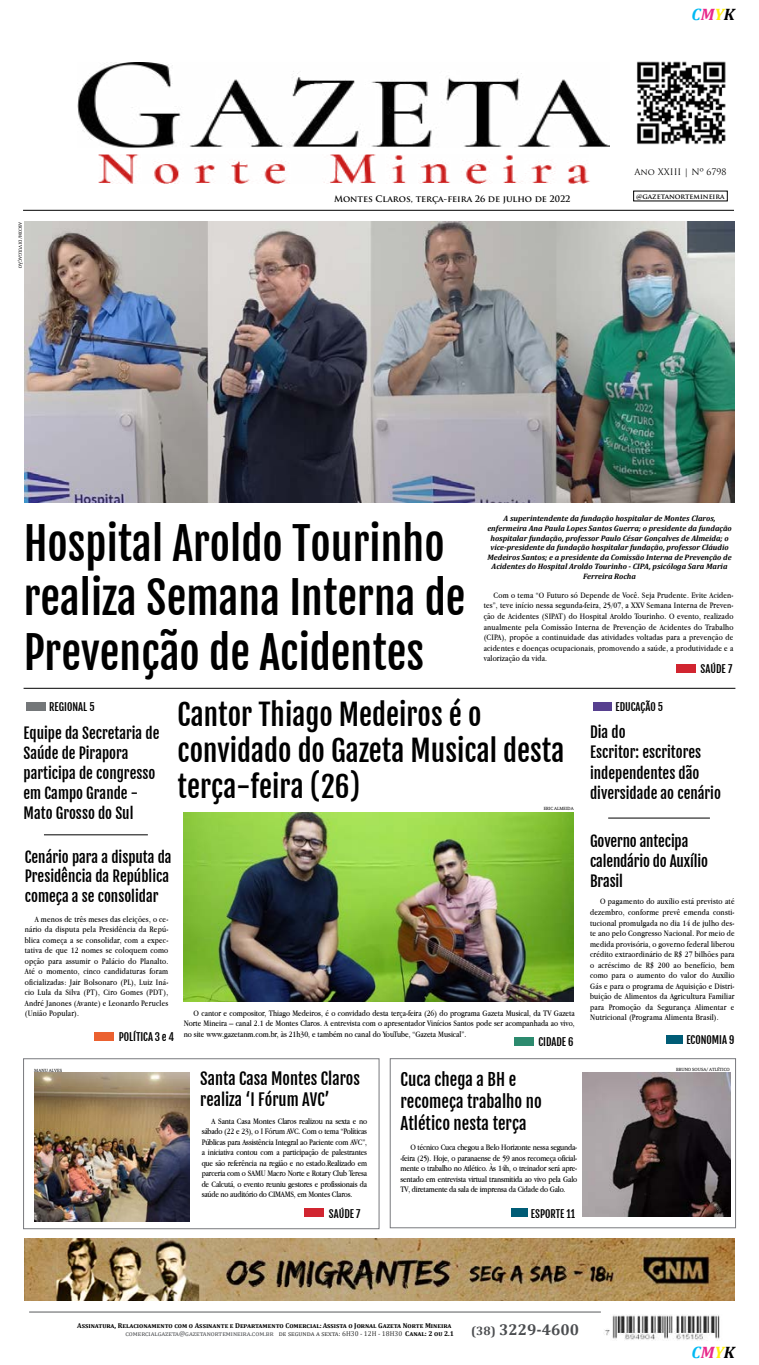
<style>
.page{position:relative;width:759px;height:1365px;background:#fff}
.page>*{position:absolute;margin:0;border:0;box-sizing:border-box;transform-origin:0 0}
.t1{font:43.75px/54.2px "Fjalla One";color:#000}
.t2{font:28.88px/35.9px "Fjalla One";color:#000}
.t3{font:16.62px/21.9px "Fjalla One";color:#000}
.t4{font:italic 700 16.62px "Cambria";color:#00b9f3}
.t5{font:16.19px/21.2px "Fjalla One";color:#000}
.t6{font:700 15.75px "Cambria";color:#4b4d50}
.t7{font:14.88px/20.1px "Fjalla One";color:#000}
.t8{font:700 12.25px "Cambria";color:#4b4d50}
.t9{font:10.5px "Fjalla One";color:#000}
.t10{font:8.75px/10.5px "Apple Garamond";letter-spacing:.02em;color:#000;text-align:justify}
.t11{font:8.75px/10.5px "Apple Garamond";color:#000}
.t12{font:8.75px "Apple Garamond";letter-spacing:-.02em;color:#000}
.t13{font:700 8.75px "Trajan Pro";color:#000}
.t14{font:8.75px "Trajan Pro";color:#000}
.t15{font:italic 700 7.88px/9.6px "Cambria";color:#000;text-align:center}
.t16{font:700 7px "Cambria";color:#000}
.t17{font:7px "Cambria";color:#333}
.t18{font:7px "Cambria";letter-spacing:.055em;color:#4b4d50}
.t19{font:700 7px "Trajan Pro";color:#000}
.t20{font:4.38px "Andada";color:#000}
.s1{color:#e82a8c}
.s2{color:#fff00c}
.s3{color:#000}
.s4{font-weight:700;color:#000}
</style>
<div class="page">
<hr style="left:29px;top:1311px;width:572px;height:1px;background:#58595b">
<img style="left:78px;top:63px;width:532px;height:121px">
<img style="left:637px;top:61px;width:89px;height:84px">
<div style="left:593px;top:702px;width:18px;height:8px;background:#57408f"></div>
<div style="left:666px;top:1034px;width:17px;height:9px;background:#005c76"></div>
<div style="left:511px;top:1208px;width:16px;height:8px;background:#005c76"></div>
<hr style="left:23px;top:210px;width:711px;height:1px;background:#000">
<img style="left:605px;top:1315px;width:115px;height:25px">
<div style="left:23px;top:1058px;width:356px;height:170px;border:1px solid #78797d"></div>
<hr style="left:24px;top:688px;width:711px;height:1px;background:#000">
<hr style="left:44px;top:834px;width:104px;height:1px;background:#000">
<hr style="left:608px;top:817px;width:102px;height:1px;background:#000">
<img style="left:24px;top:1238px;width:711px;height:62px">
<img style="left:184px;top:812px;width:390px;height:189px">
<img style="left:24px;top:222px;width:711px;height:281px">
<div style="left:26px;top:702px;width:20px;height:9px;background:#747779"></div>
<div style="left:676px;top:664px;width:19px;height:8px;background:#d12530"></div>
<div style="left:94px;top:1031px;width:20px;height:9px;background:#eb6130"></div>
<div style="left:390px;top:1058px;width:346px;height:169px;border:1px solid #78797d"></div>
<img style="left:583px;top:1072px;width:148px;height:143px">
<div style="left:304px;top:1208px;width:20px;height:8px;background:#d12530"></div>
<img style="left:34px;top:1072px;width:155px;height:149px">
<div style="left:514px;top:1036px;width:19px;height:9px;background:#2c8a6e"></div>
<p class="t20" style="left:23px;top:222px;width:48px;rotate:90deg">ASCOM/ DIVULGAÇÃO</p>
<p class="t13" style="left:334px;top:193px;width:238px">Montes Claros, terça-feira 26 de julho de 2022</p>
<h3 class="t4" style="left:692px;top:2px;width:45px">C<span class="s1">M</span><span class="s2">Y</span><span class="s3">K</span></h3>
<p class="t14" style="left:634px;top:166px;width:94px">Ano XXIII | Nº 6798</p>
<p class="t19" style="left:636px;top:192px;width:90px">@gazetanortemineira</p>
<h1 class="t1" style="left:24px;top:516px;width:443px">Hospital Aroldo Tourinho realiza Semana Interna de<br>Prevenção de Acidentes</h1>
<p class="t15" style="left:487px;top:513px;width:246px">A superintendente da fundação hospitalar de Montes Claros, enfermeira Ana Paula Lopes Santos Guerra o; presidente da fundação hospitalar fundação, professor Paulo César Gonçalves de Almeida o; vice-presidente da fundação hospitalar fundação, professor Cláudio Medeiros Santos ae; presidente da Comissão Interna de Prevenção de Acidentes do Hospital Aroldo Tourinho - CIPA, psicóloga Sara Maria Ferreira Rocha</p>
<p class="t10" style="left:494px;top:589px;width:241px">Com o tema “O Futuro só Depende de Você. Seja Prudente. Evite Aciden-</p>
<p class="t10" style="left:484px;top:621px;width:251px">anualmente pela Comissão Interna de Prevenção de Acidentes do Trabalho (CIPA ,) propõe a continuidade das atividades voltadas para a prevenção de acidentes e doenças ocupacionais, promovendo a saúde a, produtividade ae valorização da vida.</p>
<p class="t10" style="left:484px;top:600px;width:251px">tes ,” teve início nessa segunda-feira, 25/07, a XXV Semana Interna de Preven-</p>
<p class="t10" style="left:484px;top:610px;width:251px">ção de Acidentes (SIPAT) do Hospital Aroldo Tourinho O. evento, realizado</p>
<p class="t9" style="left:701px;top:662px;width:33px">SAÚDE 7</p>
<p class="t9" style="left:49px;top:700px;width:47px">REGIONAL 5</p>
<h3 class="t7" style="left:24px;top:722px;width:137px">Equipe da Secretaria de<br>Saúde de Pirapora participa de congresso em Campo Grande -<br>Mato Grosso do Sul</h3>
<h2 class="t2" style="left:178px;top:697px;width:388px">Cantor Thiago Medeiros oé convidado do Gazeta Musical desta</h2>
<h2 class="t2" style="left:178px;top:768px;width:185px">terça-feira (26)</h2>
<p class="t20" style="left:544px;top:805px;width:31px">ERIC ALMEIDA</p>
<h3 class="t7" style="left:25px;top:847px;width:148px;line-height:19.2px">Cenário para a disputa da<br>Presidência da República começa a se consolidar</h3>
<p class="t10" style="left:35px;top:913px;width:135px">A menos de três meses das eleições o, ce-</p>
<p class="t10" style="left:25px;top:955px;width:145px">opção para assumir o Palácio do Planalto.<br>Até o momento, cinco candidaturas foram</p>
<p class="t10" style="left:25px;top:986px;width:145px">cio Lula da Silva (PT ,) Ciro Gomes (PDT ,(</p>
<p class="t10" style="left:25px;top:923px;width:145px">nário da disputa pela Presidência da Repú-</p>
<p class="t10" style="left:25px;top:934px;width:145px">blica começa a se consolidar, com a expec-</p>
<p class="t10" style="left:25px;top:944px;width:145px">tativa de que 12 nomes se coloquem como</p>
<p class="t10" style="left:25px;top:976px;width:145px">oficializadas: Jair Bolsonaro (PL ,) Luiz Iná-</p>
<p class="t10" style="left:25px;top:997px;width:145px">André Janones (Avante e) Leonardo Perucles</p>
<p class="t10" style="left:25px;top:1007px;width:56px">(União Popular .)</p>
<p class="t20" style="left:34px;top:1067px;width:29px">MANU ALVES</p>
<p class="t9" style="left:119px;top:1029px;width:57px">POLÍTICA 4e3</p>
<p class="t11" style="left:194px;top:1007px;width:383px">O cantor e compositor, Thiago Medeiros oé, convidado desta terça-feira (26) do programa Gazeta Musical, da TV Gazeta</p>
<p class="t11" style="left:184px;top:1017px;width:393px">Norte Mineira – canal 2.1 de Montes Claros A. entrevista com o apresentador Vinícios Santos pode ser acompanhada ao vivo, no site www.gazetanm.com.br, às 21h30, e também no canal do YouTube “, Gazeta Musical .“</p>
<p class="t9" style="left:538px;top:1035px;width:37px">CIDADE 6</p>
<h3 class="t5" style="left:200px;top:1068px;width:161px">Santa Casa Montes Claros realiza I‘ Fórum AVC‘</h3>
<p class="t10" style="left:202px;top:1115px;width:167px;text-indent:10px">A Santa Casa Montes Claros realizou na sexta e no sábado (22 e 23 Io,) Fórum AVC. Com o tema “Políticas Públicas para Assistência Integral ao Paciente com AVC ,“ a iniciativa contou com a participação de palestrantes que são referência na região e no estado.Realizado em parceria com o SAMU Macro Norte e Rotary Club Teresa de Calcutá o, evento reuniu gestores e profissionais da saúde no auditório do CIMAMS em, Montes Claros.</p>
<p class="t9" style="left:329px;top:1206px;width:33px">SAÚDE 7</p>
<h3 class="t3" style="left:401px;top:1068px;width:143px">Cuca chega a BH e recomeça trabalho no<br>Atlético nesta terça</h3>
<p class="t12" style="left:410px;top:1141px;width:168px">O técnico Cuca chegou a Belo Horizonte nessa segunda-</p>
<p class="t12" style="left:401px;top:1173px;width:178px">sentado em entrevista virtual transmitida ao vivo pela Galo</p>
<p class="t12" style="left:401px;top:1152px;width:178px">-feira (25 .) Hoje o, paranaense de 59 anos recomeça oficial-</p>
<p class="t12" style="left:401px;top:1183px;width:166px">TV, diretamente da sala de imprensa da Cidade do Galo.</p>
<p class="t12" style="left:401px;top:1162px;width:178px">mente o trabalho no Atlético. Às 14 o,h treinador será apre-</p>
<p class="t9" style="left:531px;top:1206px;width:46px">ESPORTE 11</p>
<p class="t9" style="left:616px;top:700px;width:49px">EDUCAÇÃO 5</p>
<h3 class="t7" style="left:590px;top:722px;width:132px">Dia do<br>Escritor: escritores independentes dão diversidade ao cenário</h3>
<h3 class="t7" style="left:590px;top:831px;width:119px">Governo antecipa calendário do Auxílio<br>Brasil</h3>
<p class="t10" style="left:600px;top:896px;width:136px">O pagamento do auxílio está previsto até</p>
<p class="t10" style="left:590px;top:927px;width:146px">te ano pelo Congresso Nacional. Por meio de</p>
<p class="t10" style="left:590px;top:906px;width:146px">dezembro, conforme prevê emenda consti-</p>
<p class="t10" style="left:590px;top:938px;width:146px">medida provisória o, governo federal liberou crédito extraordinário de $R 27 bilhões para o acréscimo de $R 200 ao benefício, bem como para o aumento do valor do Auxílio</p>
<p class="t10" style="left:590px;top:990px;width:146px">buição de Alimentos da Agricultura Familiar</p>
<p class="t10" style="left:590px;top:917px;width:146px">tucional promulgada no dia 14 de julho des-</p>
<p class="t10" style="left:590px;top:980px;width:146px">Gás e para o programa de Aquisição e Distri-</p>
<p class="t10" style="left:731px;top:1001px;width:5px">e</p>
<p class="t10" style="left:645px;top:1001px;width:9px">da</p>
<p class="t10" style="left:695px;top:1001px;width:33px">Alimentar</p>
<p class="t10" style="left:609px;top:1001px;width:34px">Promoção</p>
<p class="t10" style="left:658px;top:1001px;width:35px">Segurança</p>
<p class="t10" style="left:590px;top:1001px;width:130px">para<br>Nutricional (Programa Alimenta Brasil .(</p>
<p class="t9" style="left:686px;top:1033px;width:50px">ECONOMIA 9</p>
<p class="t20" style="left:676px;top:1067px;width:55px">BRUNO SOUSA/ ATLÉTICO</p>
<p class="t16" style="left:77px;top:1320px;width:376px">Assinatura, Relacionamento com o Assinante e Departamento Comercial:Assista o Jornal Gazeta Norte Mineira</p>
<h3 class="t6" style="left:499px;top:1317px;width:81px">3229-4600</h3>
<h3 class="t8" style="left:471px;top:1321px;width:26px">(38)</h3>
<p class="t18" style="left:125px;top:1329px;width:149px">comercialgazeta@gazetanortemineira.com.br</p>
<p class="t17" style="left:279px;top:1329px;width:177px">de segunda a sexta H6: 30 - 12H - 18H30 <span class="s4">Canal 2: ou 2.1</span></p>
<h3 class="t4" style="left:692px;top:1340px;width:45px">C<span class="s1">M</span><span class="s2">Y</span><span class="s3">K</span></h3>
</div>
